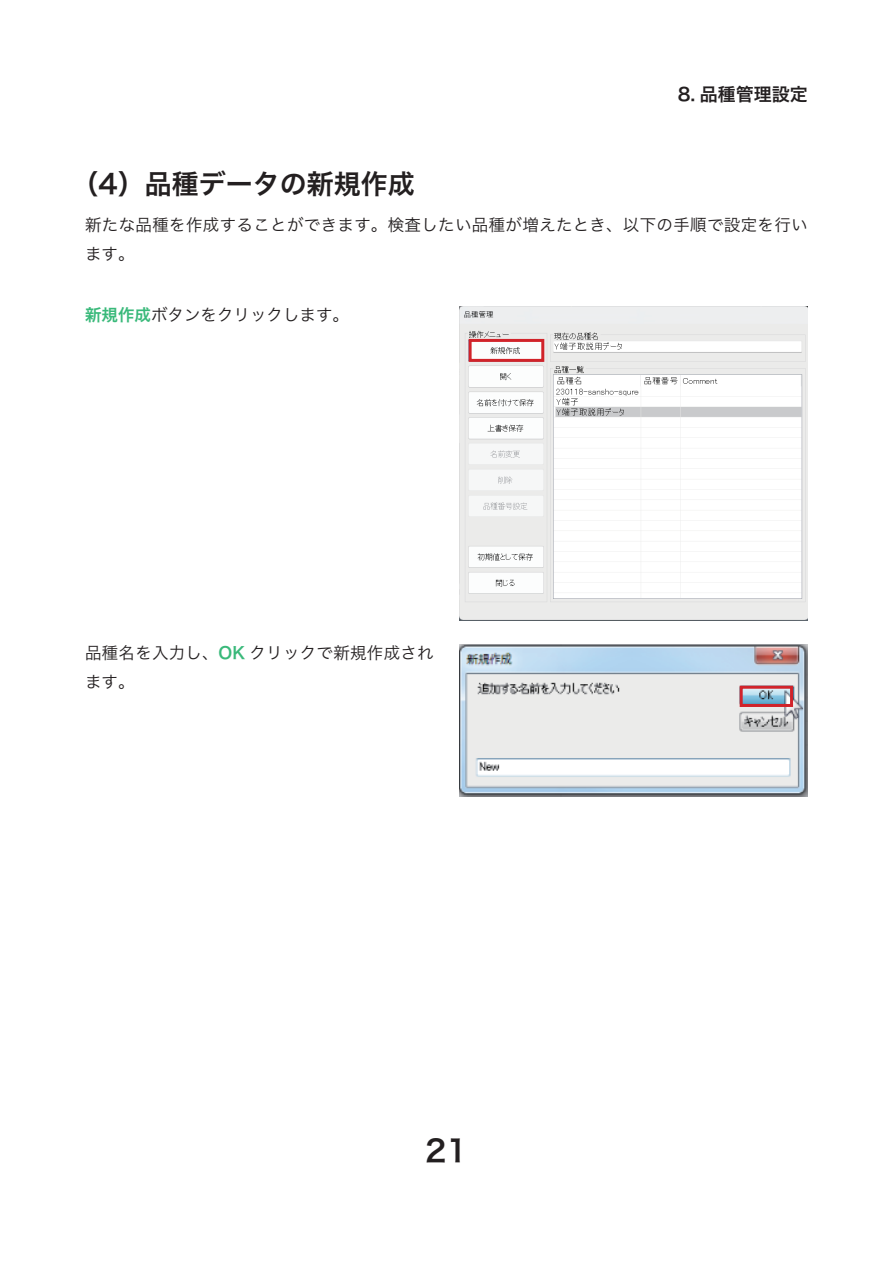
<style>
.page{position:relative;width:893px;height:1263px;background:#fff}
.page>*{position:absolute;margin:0;border:0;box-sizing:border-box;transform-origin:0 0}
.t1{font:30px "Hira Kaku Pro W6";color:#231f20}
.t2{font:27px "Hira Kaku Pro W6";color:#231f20}
.t3{font:18px "Hira Kaku Pro W6";color:#231f20}
.t4{font:16.5px/28.8px "Hira Kaku Pro W3";letter-spacing:.02em;color:#231f20}
.t5{font:16.5px "Hira Kaku Pro W3";color:#231f20}
.s1{font-family:"Hira Kaku Pro W6";color:#39b97a}
</style>
<div class="page">
<img style="left:459px;top:306px;width:349px;height:314px">
<img style="left:459px;top:644px;width:349px;height:153px">
<div style="left:469px;top:339px;width:75px;height:23px;border:3px solid #d1232a"></div>
<div style="left:740px;top:686px;width:53px;height:21px;border:3px solid #d1232a"></div>
<p class="t3" style="left:678px;top:78px;width:132px">8. 品種管理設定</p>
<h2 class="t2" style="left:72px;top:159px;width:345px">（4）品種データの新規作成</h2>
<p class="t4" style="left:85px;top:210px;width:724px">新たな品種を作成することができます。検査したい品種が増えたとき、以下の手順で設定を行います。</p>
<p class="t5" style="left:85px;top:300px;width:265px"><span class="s1">新規作成</span>ボタンをクリックします。</p>
<p class="t4" style="left:85px;top:637px;width:350px">品種名を入力し、<span class="s1">OK</span> クリックで新規作成されます。</p>
<h1 class="t1" style="left:425px;top:1123px;width:44px">21</h1>
</div>
